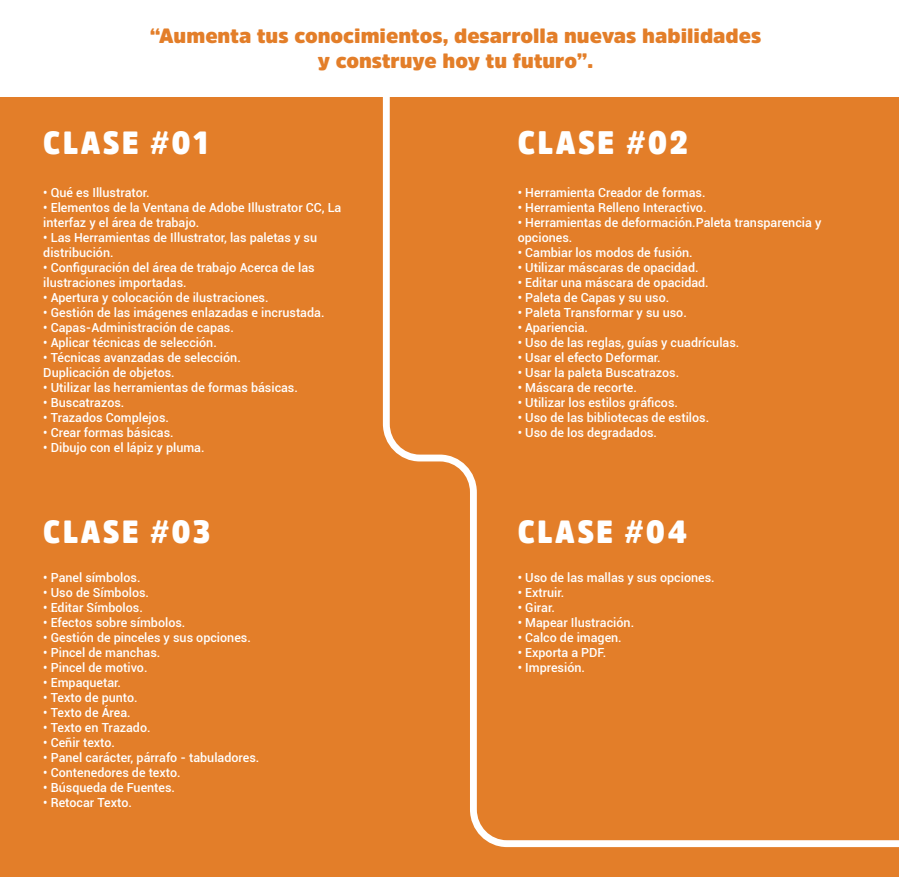
<style>
.page{position:relative;width:899px;height:877px;background:#fff}
.page>*{position:absolute;margin:0;border:0;box-sizing:border-box;transform-origin:0 0}
.t1{font:900 32.45px "Amsi Pro Narw";letter-spacing:.075em;color:#fff}
.t2{font:900 32px "Amsi Pro Narw";letter-spacing:.075em;color:#fff}
.t3{font:900 20.5px/24.6px "Amsi Pro";color:#e37e29;text-align:center}
.t4{font:500 12.5px/15px "Roboto";color:#fff}
</style>
<div class="page">
<div style="left:0;top:31px;width:898px;height:846px;background:#e37e29"></div>
<svg style="left:383px;top:97px;width:515px;height:751px"></svg>
<div style="left:0;top:1px;width:898px;height:96px;background:#fff"></div>
<h3 class="t3" style="left:150px;top:23px;width:613px">“Aumenta tus conocimientos, desarrolla nuevas habilidades y construye hoy tu futuro”.</h3>
<h2 class="t2" style="left:43px;top:121px;width:166px">CLASE #01</h2>
<p class="t4" style="left:43px;top:184px;width:108px">• Qué es Illustrator.</p>
<p class="t4" style="left:43px;top:199px;width:299px">• Elementos de la Ventana de Adobe Illustrator CC, La interfaz y el área de trabajo.</p>
<p class="t4" style="left:43px;top:229px;width:275px">• Las Herramientas de Illustrator, las paletas y su distribución.</p>
<p class="t4" style="left:43px;top:259px;width:273px">• Configuración del área de trabajo Acerca de las ilustraciones importadas.</p>
<p class="t4" style="left:43px;top:289px;width:227px">• Apertura y colocación de ilustraciones.</p>
<p class="t4" style="left:43px;top:304px;width:283px">• Gestión de las imágenes enlazadas e incrustada.</p>
<p class="t4" style="left:43px;top:319px;width:192px">• Capas-Administración de capas.</p>
<p class="t4" style="left:43px;top:334px;width:175px">• Aplicar técnicas de selección.</p>
<p class="t4" style="left:43px;top:349px;width:199px">• Técnicas avanzadas de selección.<br>Duplicación de objetos.</p>
<p class="t4" style="left:43px;top:379px;width:256px">• Utilizar las herramientas de formas básicas.</p>
<p class="t4" style="left:43px;top:394px;width:83px">• Buscatrazos.</p>
<p class="t4" style="left:43px;top:409px;width:127px">• Trazados Complejos.</p>
<p class="t4" style="left:43px;top:424px;width:132px">• Crear formas básicas.</p>
<p class="t4" style="left:43px;top:439px;width:163px">• Dibujo con el lápiz y pluma.</p>
<h1 class="t1" style="left:517px;top:120px;width:172px">CLASE #02</h1>
<p class="t4" style="left:518px;top:184px;width:189px">• Herramienta Creador de formas.</p>
<p class="t4" style="left:518px;top:199px;width:190px">• Herramienta Relleno Interactivo.</p>
<p class="t4" style="left:518px;top:214px;width:305px">• Herramientas de deformación.Paleta transparencia y opciones.</p>
<p class="t4" style="left:518px;top:244px;width:176px">• Cambiar los modos de fusión.</p>
<p class="t4" style="left:518px;top:259px;width:182px">• Utilizar máscaras de opacidad.</p>
<p class="t4" style="left:518px;top:274px;width:192px">• Editar una máscara de opacidad.</p>
<p class="t4" style="left:518px;top:289px;width:153px">• Paleta de Capas y su uso.</p>
<p class="t4" style="left:518px;top:304px;width:170px">• Paleta Transformar y su uso.</p>
<p class="t4" style="left:518px;top:319px;width:72px">• Apariencia.</p>
<p class="t4" style="left:518px;top:334px;width:223px">• Uso de las reglas, guías y cuadrículas.</p>
<p class="t4" style="left:518px;top:349px;width:144px">• Usar el efecto Deformar.</p>
<p class="t4" style="left:518px;top:364px;width:163px">• Usar la paleta Buscatrazos.</p>
<p class="t4" style="left:518px;top:379px;width:121px">• Máscara de recorte.</p>
<p class="t4" style="left:518px;top:394px;width:162px">• Utilizar los estilos gráficos.</p>
<p class="t4" style="left:518px;top:409px;width:193px">• Uso de las bibliotecas de estilos.</p>
<p class="t4" style="left:518px;top:424px;width:141px">• Uso de los degradados.</p>
<h2 class="t2" style="left:43px;top:510px;width:168px">CLASE #03</h2>
<h2 class="t2" style="left:518px;top:510px;width:170px">CLASE #04</h2>
<p class="t4" style="left:43px;top:569px;width:99px">• Panel símbolos.</p>
<p class="t4" style="left:43px;top:584px;width:107px">• Uso de Símbolos.</p>
<p class="t4" style="left:43px;top:599px;width:101px">• Editar Símbolos.</p>
<p class="t4" style="left:43px;top:614px;width:144px">• Efectos sobre símbolos.</p>
<p class="t4" style="left:43px;top:629px;width:209px">• Gestión de pinceles y sus opciones.</p>
<p class="t4" style="left:43px;top:644px;width:118px">• Pincel de manchas.</p>
<p class="t4" style="left:43px;top:659px;width:106px">• Pincel de motivo.</p>
<p class="t4" style="left:43px;top:674px;width:79px">• Empaquetar.</p>
<p class="t4" style="left:43px;top:689px;width:96px">• Texto de punto.</p>
<p class="t4" style="left:43px;top:704px;width:89px">• Texto de Área.</p>
<p class="t4" style="left:43px;top:719px;width:109px">• Texto en Trazado.</p>
<p class="t4" style="left:43px;top:734px;width:73px">• Ceñir texto.</p>
<p class="t4" style="left:43px;top:749px;width:217px">• Panel carácter, párrafo - tabuladores.</p>
<p class="t4" style="left:43px;top:764px;width:139px">• Contenedores de texto.</p>
<p class="t4" style="left:43px;top:779px;width:133px">• Búsqueda de Fuentes.</p>
<p class="t4" style="left:43px;top:794px;width:90px">• Retocar Texto.</p>
<p class="t4" style="left:517px;top:569px;width:198px">• Uso de las mallas y sus opciones.</p>
<p class="t4" style="left:517px;top:584px;width:48px">• Extruir.</p>
<p class="t4" style="left:517px;top:599px;width:39px">• Girar.</p>
<p class="t4" style="left:517px;top:614px;width:118px">• Mapear Ilustración.</p>
<p class="t4" style="left:517px;top:629px;width:105px">• Calco de imagen.</p>
<p class="t4" style="left:517px;top:644px;width:90px">• Exporta a PDF.</p>
<p class="t4" style="left:517px;top:659px;width:69px">• Impresión.</p>
</div>
